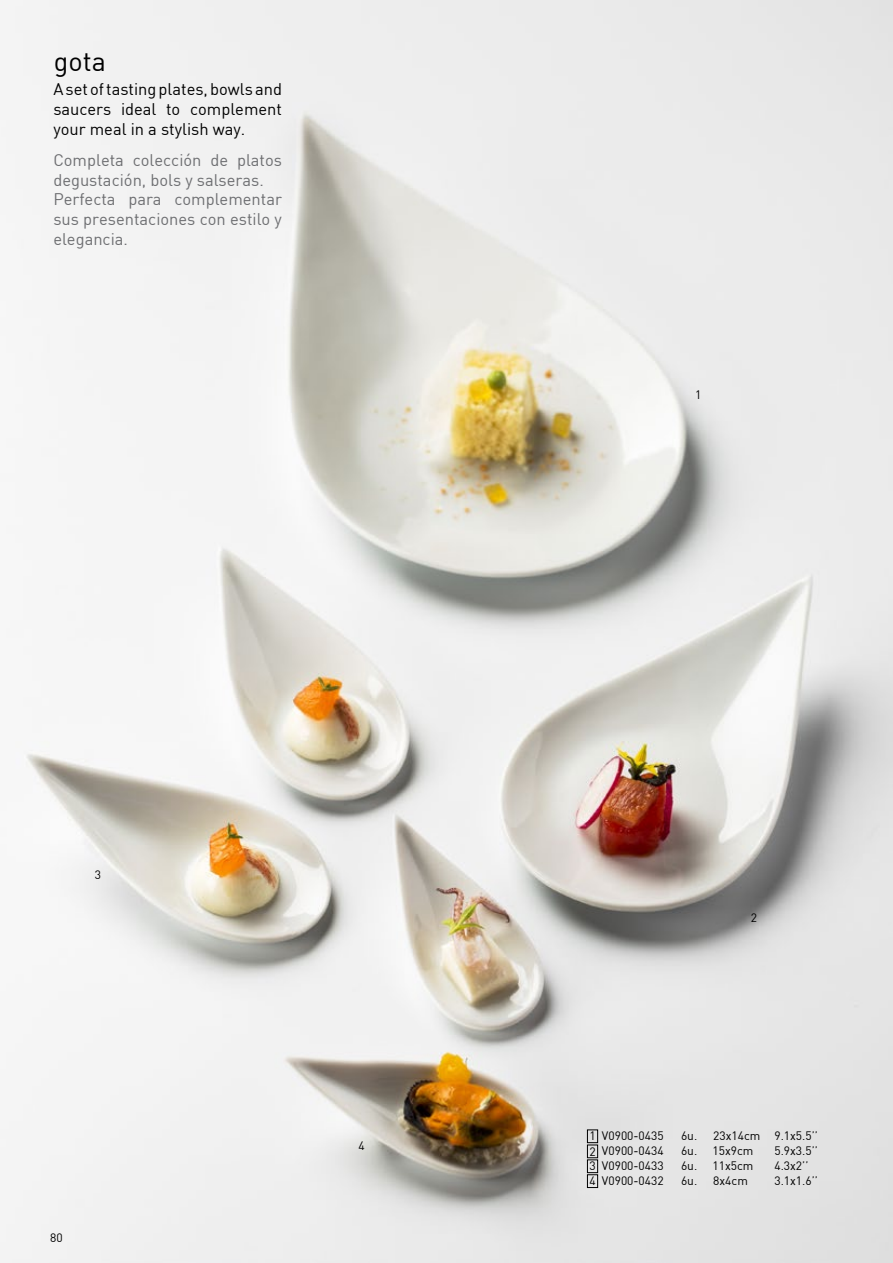
<style>
.page{position:relative;width:893px;height:1263px;background:#fff}
.page>*{position:absolute;margin:0;border:0;box-sizing:border-box;transform-origin:0 0}
.t1{font:27px "DIN";color:#000}
.t2{font:16.5px/19.8px "DIN";color:#6d6e71}
.t3{font:16.5px/19.8px "DIN";color:#000;text-align:justify}
.t4{font:12px/14.9px "DIN";color:#000}
</style>
<div class="page">
<img style="left:0;top:0;width:893px;height:1263px">
<div style="left:587px;top:1130px;width:11px;height:13px;border:1px solid #000"></div>
<div style="left:587px;top:1145px;width:11px;height:13px;border:1px solid #000"></div>
<div style="left:587px;top:1160px;width:11px;height:13px;border:1px solid #000"></div>
<div style="left:587px;top:1174px;width:11px;height:14px;border:1px solid #000"></div>
<h1 class="t1" style="left:54px;top:44px;width:54px">gota</h1>
<h2 class="t3" style="left:53px;top:79px;width:230px">A set of tasting plates, bowls and saucers ideal to complement your meal in a stylish way.</h2>
<h2 class="t2" style="left:53px;top:150px;width:230px">Completa colección de platos degustación, bols y salseras.<br>Perfecta para complementar sus presentaciones con estilo y elegancia.</h2>
<p class="t4" style="left:95px;top:867px;width:8px">3</p>
<p class="t4" style="left:50px;top:1230px;width:14px">80</p>
<p class="t4" style="left:359px;top:1138px;width:8px">4</p>
<p class="t4" style="left:695px;top:387px;width:8px">1</p>
<p class="t4" style="left:751px;top:910px;width:8px">2</p>
<p class="t4" style="left:602px;top:1128px;width:63px">V0900-0435</p>
<p class="t4" style="left:681px;top:1128px;width:139px">6u. 23x14cm 9.1x5.5’’</p>
<p class="t4" style="left:602px;top:1143px;width:63px">V0900-0434</p>
<p class="t4" style="left:681px;top:1143px;width:74px">6u. 15x9cm</p>
<p class="t4" style="left:774px;top:1143px;width:45px">5.9x3.5’’</p>
<p class="t4" style="left:589px;top:1128px;width:76px">1<br>2<br>3 V0900-0433</p>
<p class="t4" style="left:681px;top:1158px;width:74px">6u. 11x5cm</p>
<p class="t4" style="left:774px;top:1158px;width:36px">4.3x2’’</p>
<p class="t4" style="left:589px;top:1173px;width:76px">4 V0900-0432</p>
<p class="t4" style="left:681px;top:1173px;width:68px">6u. 8x4cm</p>
<p class="t4" style="left:774px;top:1173px;width:45px">3.1x1.6’’</p>
</div>
